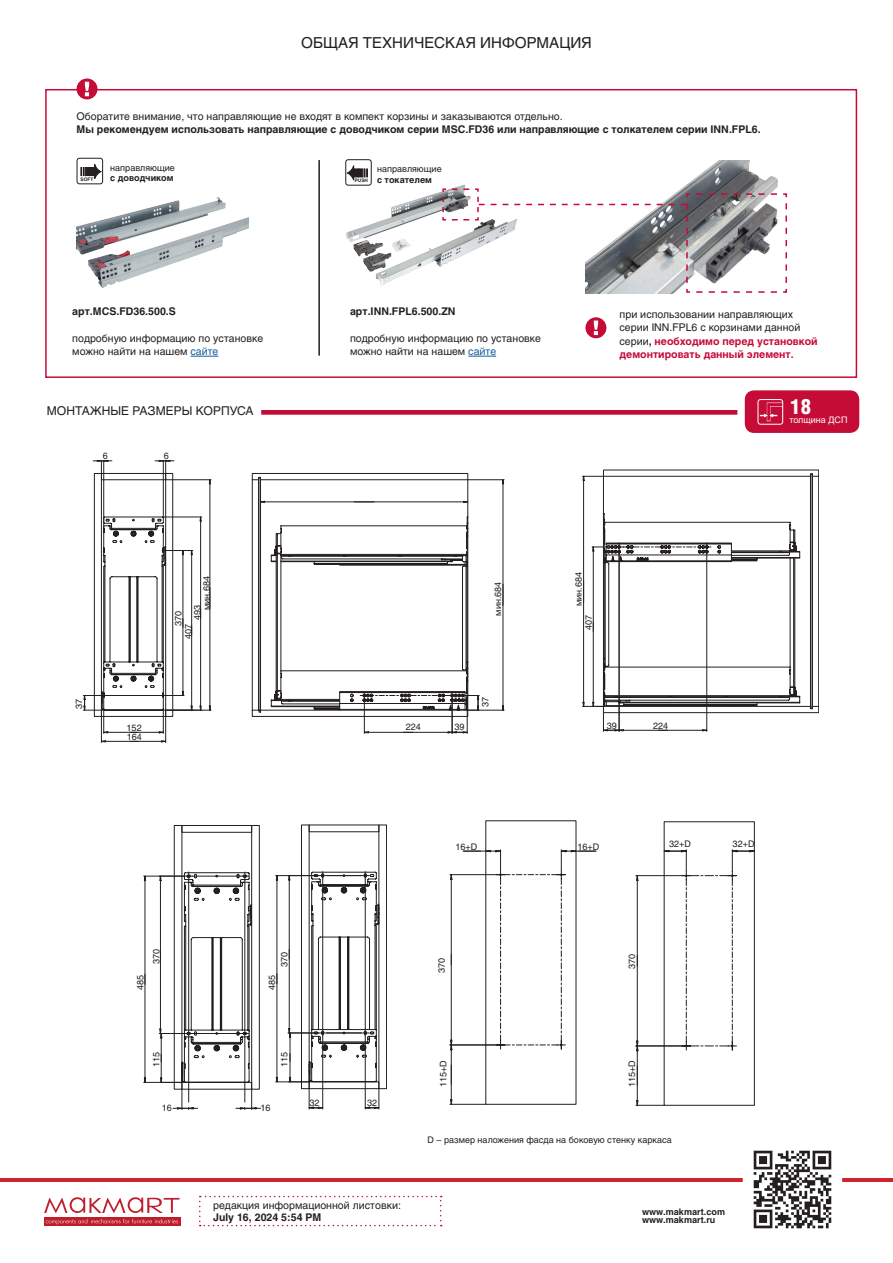
<style>
.page{position:relative;width:893px;height:1263px;background:#fff}
.page>*{position:absolute;margin:0;border:0;box-sizing:border-box;transform-origin:0 0}
.t1{font:900 21px "Helios Cond";color:#fff}
.t2{font:15px "Helios";color:#231f20}
.t3{font:12px "Helios";color:#231f20}
.t4{font:10.5px/13.5px "Helios";color:#231f20}
.t5{font:700 10.5px "Helios";color:#231f20}
.схемы{font:9px "Helios";color:#231f20}
.t6{font:700 9px/8.6px "Helios";color:#231f20}
.t7{font:9px "Arial";color:#fff}
.t8{font:700 4.8px "Helios";color:#231f20}
.s1{color:#175d9e}
.s2{font-weight:700}
.s3{font-weight:700;color:#c40c37}
</style>
<div class="page">
<hr style="left:0;top:1178px;width:893px;height:3px;background:#d1232a">
<img style="left:746px;top:1150px;width:93px;height:79px">
<div style="left:44px;top:1217px;width:136px;height:9px;background:#be1d2c"></div>
<svg style="left:46px;top:1219px;width:132px;height:5px"></svg>
<svg style="left:44px;top:1197px;width:136px;height:16px"></svg>
<svg style="left:199px;top:1196px;width:243px;height:30px"></svg>
<div style="left:745px;top:391px;width:113px;height:41px;background:#c40c37;border-radius:9px"></div>
<div style="left:745px;top:390px;width:114px;height:43px;border:2px solid #c40c37;border-radius:9px"></div>
<img style="left:682px;top:160px;width:96px;height:28px">
<div style="left:45px;top:89px;width:812px;height:289px;border:2px solid #c40c37"></div>
<div style="left:77px;top:79px;width:20px;height:20px;background:#c40c37;border-radius:50%"></div>
<div style="left:77px;top:78px;width:21px;height:21px;border:2px solid #c40c37;border-radius:50%"></div>
<svg style="left:85px;top:82px;width:4px;height:14px"></svg>
<div style="left:77px;top:158px;width:26px;height:26px;border:1px solid #231f20;border-radius:3px"></div>
<svg style="left:81px;top:164px;width:21px;height:15px"></svg>
<div style="left:345px;top:159px;width:27px;height:27px;border:1px solid #231f20;border-radius:3px"></div>
<svg style="left:346px;top:166px;width:22px;height:14px"></svg>
<img style="left:77px;top:198px;width:172px;height:89px">
<svg style="left:191px;top:356px;width:27px;height:1px"></svg>
<hr style="left:318px;top:160px;width:2px;height:196px;background:#231f20">
<svg style="left:468px;top:356px;width:28px;height:1px"></svg>
<img style="left:345px;top:184px;width:120px;height:102px">
<svg style="left:442px;top:188px;width:345px;height:106px"></svg>
<div style="left:586px;top:318px;width:20px;height:19px;background:#c40c37;border-radius:50%"></div>
<div style="left:585px;top:317px;width:21px;height:21px;border:2px solid #c40c37;border-radius:50%"></div>
<svg style="left:594px;top:320px;width:4px;height:15px"></svg>
<svg style="left:83px;top:460px;width:421px;height:283px"></svg>
<svg style="left:603px;top:470px;width:216px;height:243px"></svg>
<svg style="left:800px;top:476px;width:19px;height:231px"></svg>
<svg style="left:582px;top:475px;width:218px;height:256px"></svg>
<svg style="left:381px;top:825px;width:6px;height:264px"></svg>
<svg style="left:144px;top:825px;width:237px;height:284px"></svg>
<svg style="left:485px;top:821px;width:269px;height:28px"></svg>
<svg style="left:450px;top:849px;width:304px;height:256px"></svg>
<div style="left:757px;top:399px;width:26px;height:26px;border:1px solid #fff;border-radius:2px"></div>
<svg style="left:760px;top:403px;width:23px;height:18px"></svg>
<svg style="left:261px;top:410px;width:477px;height:5px;background:#c71b43"></svg>
<p class="t2" style="left:301px;top:34px;width:292px">ОБЩАЯ ТЕХНИЧЕСКАЯ ИНФОРМАЦИЯ</p>
<p class="t4" style="left:77px;top:109px;width:488px">Оборатите внимание, что направляющие не входят в компект корзины и заказываются отдельно.</p>
<p class="t5" style="left:77px;top:123px;width:686px">Мы рекомендуем использовать направляющие с доводчиком серии MSC.FD36 или направляющие с толкателем серии INN.FPL6.</p>
<p class="схемы" style="left:110px;top:162px;width:66px">направляющие</p>
<p class="t8" style="left:81px;top:176px;width:14px">SOFT</p>
<p class="t6" style="left:110px;top:174px;width:65px">с доводчиком</p>
<p class="t8" style="left:355px;top:177px;width:15px">PUSH</p>
<p class="схемы" style="left:377px;top:163px;width:66px">направляющие</p>
<p class="t6" style="left:377px;top:175px;width:56px">с токателем</p>
<p class="t5" style="left:72px;top:305px;width:105px">арт.MCS.FD36.500.S</p>
<p class="t4" style="left:72px;top:331px;width:192px">подробную информацию по установке можно найти на нашем <span class="s1">сайте</span></p>
<p class="t3" style="left:47px;top:404px;width:209px">МОНТАЖНЫЕ РАЗМЕРЫ КОРПУСА</p>
<p class="схемы" style="left:103px;top:450px;width:7px">6</p>
<p class="схемы" style="left:164px;top:450px;width:7px">6</p>
<p class="t5" style="left:350px;top:305px;width:107px">арт.INN.FPL6.500.ZN</p>
<p class="t4" style="left:350px;top:331px;width:192px">подробную информацию по установке можно найти на нашем <span class="s1">сайте</span></p>
<p class="t4" style="left:620px;top:307px;width:200px">при использовании направляющих серии INN.FPL6 с корзинами данной серии<span class="s2">,</span> <span class="s3">необходимо перед установкой демонтировать данный элемент.</span></p>
<p class="t1" style="left:790px;top:394px;width:23px">18</p>
<p class="t7" style="left:789px;top:414px;width:60px">толщина ДСП</p>
<p class="схемы" style="left:74px;top:709px;width:12px;rotate:-90deg">37</p>
<p class="схемы" style="left:201px;top:610px;width:36px;rotate:-90deg">мин.684</p>
<p class="схемы" style="left:192px;top:620px;width:17px;rotate:-90deg">493</p>
<p class="схемы" style="left:173px;top:626px;width:17px;rotate:-90deg">370</p>
<p class="схемы" style="left:183px;top:639px;width:17px;rotate:-90deg">407</p>
<p class="схемы" style="left:127px;top:722px;width:17px">152</p>
<p class="схемы" style="left:127px;top:732px;width:17px">164</p>
<p class="схемы" style="left:493px;top:616px;width:36px;rotate:-90deg">мин.684</p>
<p class="схемы" style="left:406px;top:721px;width:17px">224</p>
<p class="схемы" style="left:455px;top:721px;width:12px">39</p>
<p class="схемы" style="left:480px;top:707px;width:12px;rotate:-90deg">37</p>
<p class="схемы" style="left:573px;top:606px;width:36px;rotate:-90deg">мин.684</p>
<p class="схемы" style="left:583px;top:630px;width:17px;rotate:-90deg">407</p>
<p class="схемы" style="left:607px;top:720px;width:12px">39</p>
<p class="схемы" style="left:653px;top:720px;width:17px">224</p>
<p class="схемы" style="left:151px;top:964px;width:17px;rotate:-90deg">370</p>
<p class="схемы" style="left:279px;top:967px;width:17px;rotate:-90deg">370</p>
<p class="схемы" style="left:135px;top:990px;width:17px;rotate:-90deg">485</p>
<p class="схемы" style="left:267px;top:990px;width:17px;rotate:-90deg">485</p>
<p class="схемы" style="left:151px;top:1067px;width:17px;rotate:-90deg">115</p>
<p class="схемы" style="left:279px;top:1067px;width:17px;rotate:-90deg">115</p>
<p class="схемы" style="left:162px;top:1102px;width:12px">16</p>
<p class="схемы" style="left:261px;top:1102px;width:12px">16</p>
<p class="схемы" style="left:309px;top:1097px;width:12px">32</p>
<p class="схемы" style="left:367px;top:1097px;width:12px">32</p>
<p class="схемы" style="left:455px;top:842px;width:23px">16+D</p>
<p class="схемы" style="left:577px;top:842px;width:23px">16+D</p>
<p class="схемы" style="left:669px;top:839px;width:23px">32+D</p>
<p class="схемы" style="left:733px;top:839px;width:23px">32+D</p>
<p class="схемы" style="left:436px;top:973px;width:17px;rotate:-90deg">370</p>
<p class="схемы" style="left:626px;top:969px;width:17px;rotate:-90deg">370</p>
<p class="схемы" style="left:438px;top:1087px;width:28px;rotate:-90deg">115+D</p>
<p class="схемы" style="left:626px;top:1087px;width:28px;rotate:-90deg">115+D</p>
<p class="схемы" style="left:427px;top:1134px;width:246px">D – размер наложения фасда на боковую стенку каркаса</p>
<p class="t4" style="left:213px;top:1198px;width:189px">редакция информационной листовки:</p>
<p class="t5" style="left:213px;top:1211px;width:110px">July 16, 2024 5:54 PM</p>
<p class="t6" style="left:642px;top:1207px;width:84px">www.makmart.com www.makmart.ru</p>
</div>
